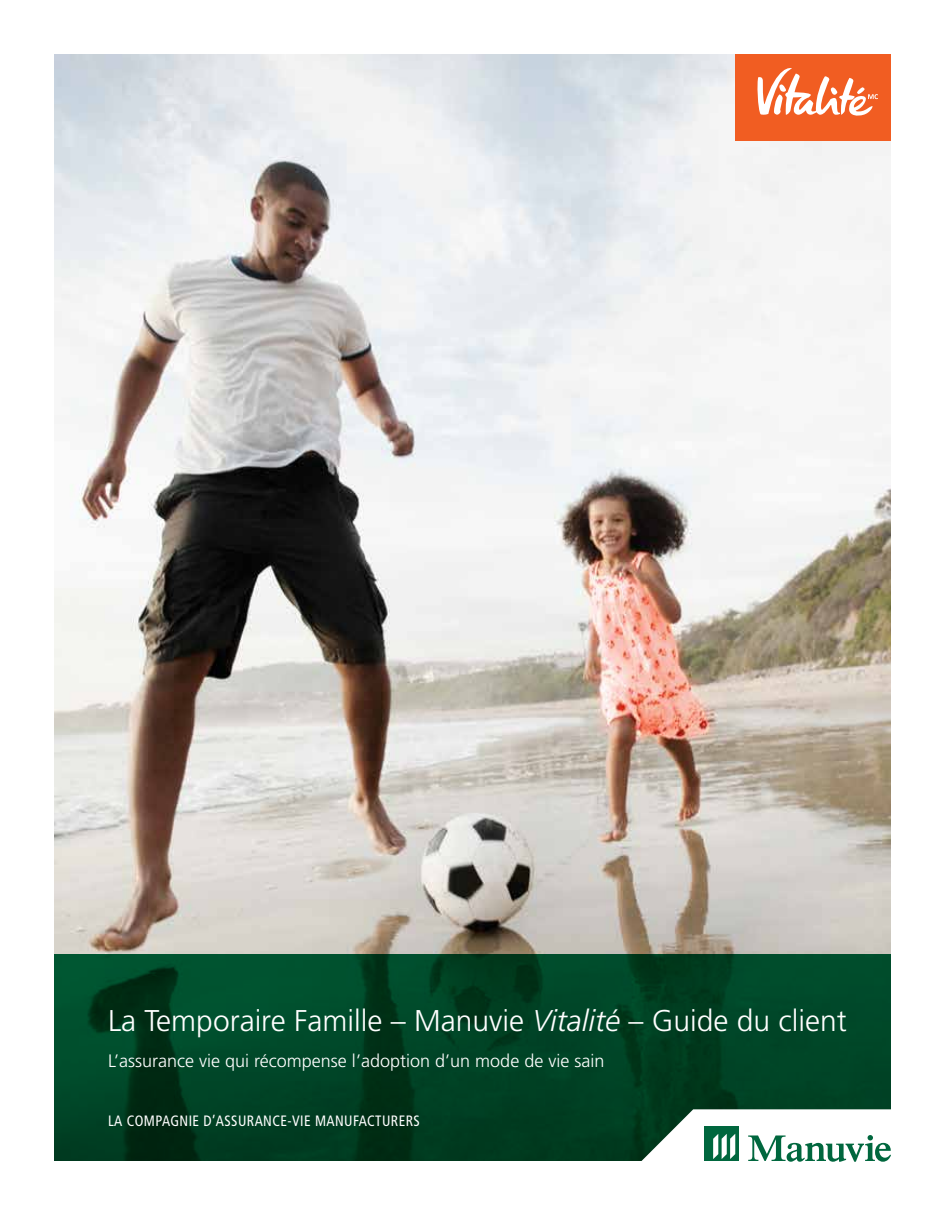
<style>
.page{position:relative;width:945px;height:1215px;background:#fff}
.page>*{position:absolute;margin:0;border:0;box-sizing:border-box;transform-origin:0 0}
.t1{font:300 30px "Frutiger LT Pro";color:#fff}
.t2{font:300 18px "Frutiger LT Pro";color:#fff}
.t3{font:condensed 15px "Frutiger LT Pro";letter-spacing:.03em;color:#fff;scale:.95 1}
.s1{font-style:italic}
</style>
<div class="page">
<img style="left:54px;top:54px;width:837px;height:900px">
<svg style="left:54px;top:954px;width:837px;height:207px;background:#004123"></svg>
<div style="left:735px;top:54px;width:156px;height:86px;background:#f15d22"></div>
<svg style="left:757px;top:68px;width:121px;height:48px"></svg>
<svg style="left:588px;top:1109px;width:303px;height:53px"></svg>
<h1 class="t1" style="left:108px;top:1003px;width:740px">La Temporaire Famille – Manuvie <span class="s1">Vitalité</span> – Guide du client</h1>
<p class="t2" style="left:108px;top:1050px;width:498px">L’assurance vie qui récompense l’adoption d’un mode de vie sain</p>
<p class="t3" style="left:108px;top:1112px;width:330px">LA COMPAGNIE D’ASSURANCE-VIE MANUFACTURERS</p>
</div>
